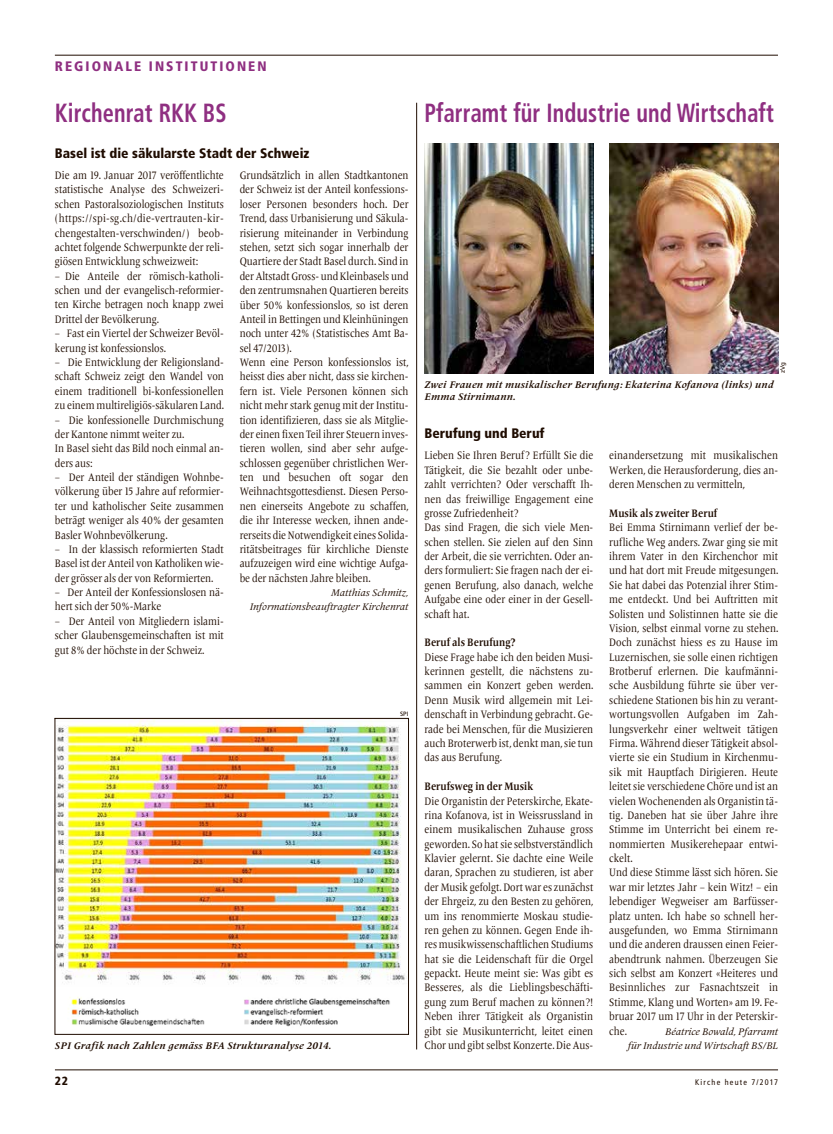
<style>
.page{position:relative;width:833px;height:1134px;background:#fff}
.page>*{position:absolute;margin:0;border:0;box-sizing:border-box;transform-origin:0 0}
.t1{font:700 condensed 26.25px "Frutiger";letter-spacing:.005em;color:#8f2f81;scale:.85 1}
.t2{font:900 condensed 13.75px "Frutiger";color:#1f0c00}
.t3{font:900 condensed 13.75px "Frutiger";letter-spacing:.15em;color:#8f2f81}
.t4{font:900 condensed 11.88px "Frutiger";color:#1f0c00}
.t5{font:11.25px/14.4px "Frutiger Serif LT Pro";color:#1f0c00;text-align:justify;scale:.85 1}
.t6{font:700 11.25px "Frutiger Serif LT Pro";letter-spacing:.005em;color:#1f0c00;scale:.85 1}
.t7{font:italic 700 10px/12.5px "Frutiger Serif LT Pro";letter-spacing:.025em;color:#1f0c00}
.t8{font:italic 10px/14.4px "Frutiger Serif LT Pro";color:#1f0c00;text-align:right}
.t9{font:condensed 8.12px "Frutiger";letter-spacing:.15em;color:#1f0c00}
.t10{font:6.25px "Frutiger";color:#1f0c00}
</style>
<div class="page">
<hr style="left:55px;top:1070px;width:723px;height:1px;background:#1f0c00">
<hr style="left:55px;top:55px;width:723px;height:1px;background:#1f0c00">
<hr style="left:416px;top:103px;width:1px;height:946px;background:#1f0c00">
<img style="left:71px;top:997px;width:319px;height:30px">
<img style="left:57px;top:720px;width:348px;height:265px">
<div style="left:55px;top:718px;width:354px;height:316px;border:1px solid #1f0c00"></div>
<img style="left:424px;top:143px;width:169px;height:230px">
<img style="left:609px;top:143px;width:169px;height:230px">
<p class="t3" style="left:55px;top:58px;width:213px">REGIONALE INSTITUTIONEN</p>
<h1 class="t1" style="left:55px;top:97px;width:203px">Kirchenrat RKK BS</h1>
<p class="t2" style="left:55px;top:144px;width:256px">Basel ist die säkularste Stadt der Schweiz</p>
<p class="t5" style="left:55px;top:168px;width:200px">Die am 19. Januar 2017 veröffentlichte statistische Analyse des Schweizeri&shy;schen Pastoralsoziologischen Instituts (https://spi-sg.ch/die-vertrauten-kir&shy;chengestalten-verschwinden/) beob&shy;achtet folgende Schwerpunkte der reli&shy;giösen Entwicklung schweizweit:</p>
<p class="t5" style="left:55px;top:269px;width:200px">– Die Anteile der römisch-katholi&shy;schen und der evangelisch-reformier&shy;ten Kirche betragen noch knapp zwei Drittel der Bevölkerung.</p>
<p class="t5" style="left:55px;top:326px;width:200px">– Fast ein Viertel der Schweizer Bevöl&shy;kerung ist konfessionslos.</p>
<p class="t5" style="left:55px;top:355px;width:200px">– Die Entwicklung der Religionsland&shy;schaft Schweiz zeigt den Wandel von einem traditionell bi-konfessionellen zu einem multireligiös-säkularen Land.</p>
<p class="t5" style="left:55px;top:413px;width:200px;text-align:left">– Die konfessionelle Durchmischung der Kantone nimmt weiter zu.<br>In Basel sieht das Bild noch einmal an&shy;ders aus:</p>
<p class="t5" style="left:55px;top:470px;width:200px">– Der Anteil der ständigen Wohnbe&shy;völkerung über 15 Jahre auf reformier&shy;ter und katholischer Seite zusammen beträgt weniger als 40% der gesamten Basler Wohnbevölkerung.</p>
<p class="t5" style="left:55px;top:542px;width:200px">– In der klassisch reformierten Stadt Basel ist der Anteil von Katholiken wie&shy;der grösser als der von Reformierten.</p>
<p class="t5" style="left:55px;top:585px;width:200px">– Der Anteil der Konfessionslosen nä&shy;hert sich der 50%-Marke</p>
<p class="t5" style="left:55px;top:614px;width:200px">– Der Anteil von Mitgliedern islami&shy;scher Glaubensgemeinschaften ist mit gut 8% der höchste in der Schweiz.</p>
<p class="t5" style="left:240px;top:168px;width:201px;text-align:left">Grundsätzlich in allen Stadtkantonen der Schweiz ist der Anteil konfessions&shy;loser Personen besonders hoch. Der Trend, dass Urbanisierung und Säkula&shy;risierung miteinander in Verbindung stehen, setzt sich sogar innerhalb der Quartiere der Stadt Basel durch. Sind in der Altstadt Gross- und Kleinbasels und den zentrumsnahen Quartieren bereits über 50% konfessionslos, so ist deren Anteil in Bettingen und Kleinhüningen noch unter 42% (Statistisches Amt Ba&shy;sel 47/2013).<br>Wenn eine Person konfessionslos ist, heisst dies aber nicht, dass sie kirchen&shy;fern ist. Viele Personen können sich nicht mehr stark genug mit der Institu&shy;tion identifizieren, dass sie als Mitglie&shy;der einen fixen Teil ihrer Steuern inves&shy;tieren wollen, sind aber sehr aufge&shy;schlossen gegenüber christlichen Wer&shy;ten und besuchen oft sogar den Weihnachtsgottesdienst. Diesen Perso&shy;nen einerseits Angebote zu schaffen, die ihr Interesse wecken, ihnen ande&shy;rerseits die Notwendigkeit eines Solida&shy;ritätsbeitrages für kirchliche Dienste aufzuzeigen wird eine wichtige Aufga&shy;be der nächsten Jahre bleiben.</p>
<p class="t8" style="left:250px;top:585px;width:161px">Matthias Schmitz,<br>Informationsbeauftragter Kirchenrat</p>
<p class="t10" style="left:400px;top:710px;width:10px">SPI</p>
<p class="t7" style="left:55px;top:1039px;width:278px">SPI Grafik nach Zahlen gemäss BFA Strukturanalyse 2014.</p>
<h1 class="t1" style="left:424px;top:97px;width:413px">Pfarramt für Industrie und Wirtschaft</h1>
<p class="t10" style="left:779px;top:373px;width:13px;rotate:-90deg">zVg</p>
<p class="t7" style="left:424px;top:378px;width:350px">Zwei Frauen mit musikalischer Berufung: Ekaterina Kofanova (links) und<br>Emma Stirnimann.</p>
<p class="t2" style="left:424px;top:425px;width:122px">Berufung und Beruf</p>
<p class="t5" style="left:424px;top:449px;width:200px;text-align:left">Lieben Sie Ihren Beruf? Erfüllt Sie die Tätigkeit, die Sie bezahlt oder unbe&shy;zahlt verrichten? Oder verschafft Ih&shy;nen das freiwillige Engagement eine grosse Zufriedenheit?<br>Das sind Fragen, die sich viele Men&shy;schen stellen. Sie zielen auf den Sinn der Arbeit, die sie verrichten. Oder an&shy;ders formuliert: Sie fragen nach der ei&shy;genen Berufung, also danach, welche Aufgabe eine oder einer in der Gesell&shy;schaft hat.</p>
<p class="t6" style="left:424px;top:636px;width:109px">Beruf als Berufung?</p>
<p class="t5" style="left:424px;top:650px;width:200px">Diese Frage habe ich den beiden Musi&shy;kerinnen gestellt, die nächstens zu&shy;sammen ein Konzert geben werden.<br>Denn Musik wird allgemein mit Lei&shy;denschaft in Verbindung gebracht. Ge&shy;rade bei Menschen, für die Musizieren auch Broterwerb ist, denkt man, sie tun das aus Berufung.</p>
<p class="t6" style="left:424px;top:780px;width:130px">Berufsweg in der Musik</p>
<p class="t5" style="left:424px;top:794px;width:200px">Die Organistin der Peterskirche, Ekate&shy;rina Kofanova, ist in Weissrussland in einem musikalischen Zuhause gross geworden. So hat sie selbstverständlich Klavier gelernt. Sie dachte eine Weile daran, Sprachen zu studieren, ist aber der Musik gefolgt. Dort war es zunächst der Ehrgeiz, zu den Besten zu gehören, um ins renommierte Moskau studie&shy;ren gehen zu können. Gegen Ende ih&shy;res musikwissenschaftlichen Studiums hat sie die Leidenschaft für die Orgel gepackt. Heute meint sie: Was gibt es Besseres, als die Lieblingsbeschäfti&shy;gung zum Beruf machen zu können?!<br>Neben ihrer Tätigkeit als Organistin gibt sie Musikunterricht, leitet einen Chor und gibt selbst Konzerte. Die Aus-</p>
<p class="t5" style="left:609px;top:449px;width:200px">einandersetzung mit musikalischen Werken, die Herausforderung, dies an&shy;deren Menschen zu vermitteln,</p>
<p class="t6" style="left:609px;top:506px;width:129px">Musik als zweiter Beruf</p>
<p class="t5" style="left:609px;top:520px;width:200px;text-align:left">Bei Emma Stirnimann verlief der be&shy;rufliche Weg anders. Zwar ging sie mit ihrem Vater in den Kirchenchor mit und hat dort mit Freude mitgesungen.<br>Sie hat dabei das Potenzial ihrer Stim&shy;me entdeckt. Und bei Auftritten mit Solisten und Solistinnen hatte sie die Vision, selbst einmal vorne zu stehen.<br>Doch zunächst hiess es zu Hause im Luzernischen, sie solle einen richtigen Brotberuf erlernen. Die kaufmänni&shy;sche Ausbildung führte sie über ver&shy;schiedene Stationen bis hin zu verant&shy;wortungsvollen Aufgaben im Zah&shy;lungsverkehr einer weltweit tätigen Firma. Während dieser Tätigkeit absol&shy;vierte sie ein Studium in Kirchenmu&shy;sik mit Hauptfach Dirigieren. Heute leitet sie verschiedene Chöre und ist an vielen Wochenenden als Organistin tä&shy;tig. Daneben hat sie über Jahre ihre Stimme im Unterricht bei einem re&shy;nommierten Musikerehepaar entwi&shy;ckelt.<br>Und diese Stimme lässt sich hören. Sie war mir letztes Jahr – kein Witz! – ein lebendiger Wegweiser am Barfüsser&shy;platz unten. Ich habe so schnell her&shy;ausgefunden, wo Emma Stirnimann und die anderen draussen einen Feier&shy;abendtrunk nahmen. Überzeugen Sie sich selbst am Konzert «Heiteres und Besinnliches zur Fasnachtszeit in Stimme, Klang und Worten» am 19. Fe&shy;bruar 2017 um 17 Uhr in der Peterskir&shy;che.</p>
<p class="t8" style="left:628px;top:1024px;width:152px">Béatrice Bowald, Pfarramt<br>für Industrie und Wirtschaft BS/BL</p>
<p class="t4" style="left:55px;top:1074px;width:15px">22</p>
<p class="t9" style="left:695px;top:1077px;width:84px">Kirche heute 7/2017</p>
</div>
